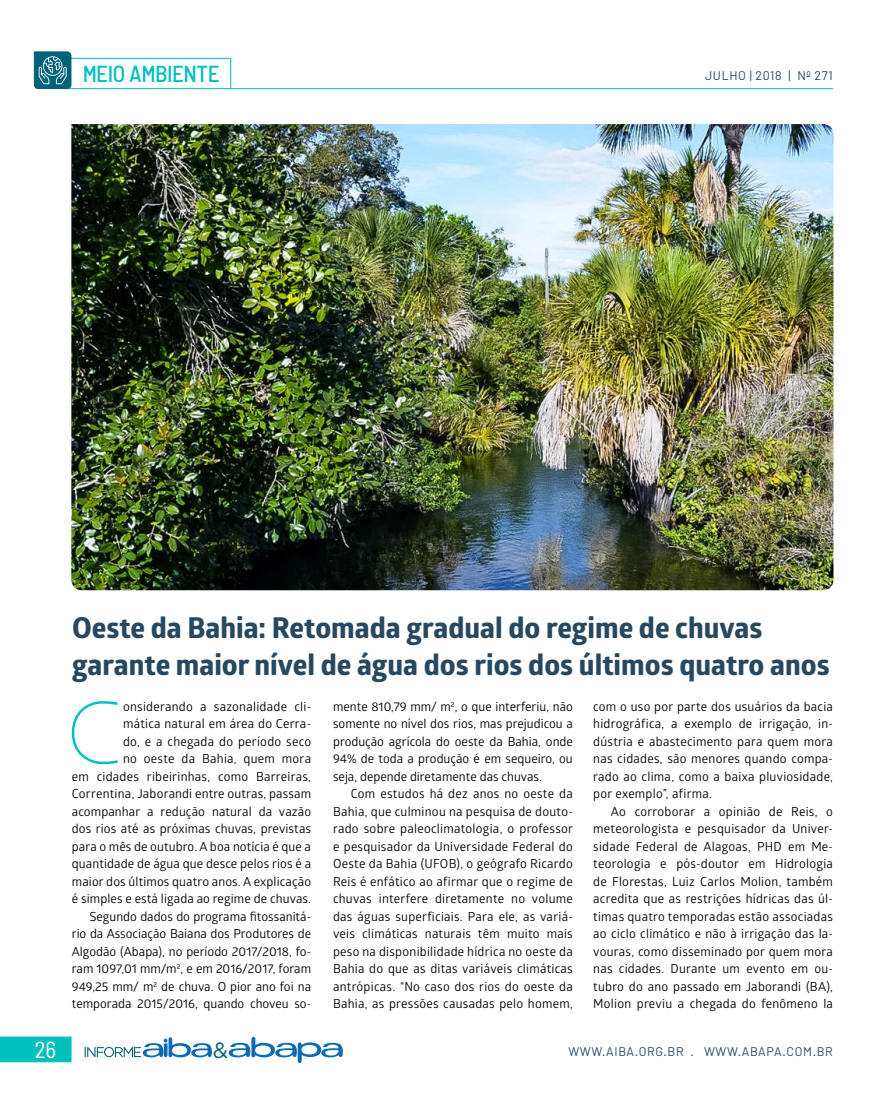
<style>
.page{position:relative;width:886px;height:1099px;background:#fff}
.page>*{position:absolute;margin:0;border:0;box-sizing:border-box;transform-origin:0 0}
.t1{font:200 88.62px "Kyrial Display Pro";color:#00c0be}
.t2{font:700 28.75px/36.2px "Globerx";color:#264861}
.t3{font:500 semi-condensed 23.12px "Barlow";letter-spacing:-.02em;color:#00c0be}
.t4{font:semi-condensed 23.12px "Barlow";color:#fff}
.t5{font:22px "Gotham Rounded";color:#00617a}
.t6{font:12.5px/17.5px "Glober";letter-spacing:.01em;color:#000;text-align:justify}
.t7{font:12.5px "Barlow";letter-spacing:.05em;color:#264861}
</style>
<div class="page">
<svg style="left:0;top:1036px;width:71px;height:26px"></svg>
<hr style="left:231px;top:88px;width:602px;height:1px;background:#00c0be">
<svg style="left:229px;top:1036px;width:114px;height:27px"></svg>
<svg style="left:85px;top:1037px;width:127px;height:21px"></svg>
<div style="left:64px;top:58px;width:167px;height:31px;background:#fff;border:1px solid #00c0be"></div>
<img style="left:71px;top:124px;width:762px;height:466px">
<svg style="left:34px;top:51px;width:38px;height:38px"></svg>
<h3 class="t3" style="left:83px;top:59px;width:139px">MEIO AMBIENTE</h3>
<p class="t7" style="left:705px;top:68px;width:129px">JULHO | 2018 | Nº 271</p>
<h2 class="t2" style="left:72px;top:609px;width:759px">Oeste da Bahia: Retomada gradual do regime de chuvas garante maior nível de água dos rios dos últimos quatro anos</h2>
<h1 class="t1" style="left:66px;top:669px;width:57px">C</h1>
<p class="t6" style="left:593px;top:697px;width:241px">com o uso por parte dos usuários da bacia hidrográfica, a exemplo de irrigação, in&shy;dústria e abastecimento para quem mora nas cidades, são menores quando compa&shy;rado ao clima, como a baixa pluviosidade, por exemplo”, afirma.</p>
<p class="t6" style="left:593px;top:802px;width:241px;text-indent:18px">Ao corroborar a opinião de Reis, o meteorologista e pesquisador da Univer&shy;sidade Federal de Alagoas, PHD em Me&shy;teorologia e pós-doutor em Hidrologia de Florestas, Luiz Carlos Molion, também acredita que as restrições hídricas das úl&shy;timas quatro temporadas estão associadas ao ciclo climático e não à irrigação das la&shy;vouras, como disseminado por quem mora nas cidades. Durante um evento em ou&shy;tubro do ano passado em Jaborandi (BA), Molion previu a chegada do fenômeno la</p>
<p class="t6" style="left:72px;top:697px;width:241px;text-align:right">onsiderando a sazonalidade cli-<br>mática natural em área do Cerra-<br>do, e a chegada do período seco<br>no oeste da Bahia, quem mora<br>em cidades ribeirinhas, como Barreiras, Correntina, Jaborandi entre outras, passam acompanhar a redução natural da vazão dos rios até as próximas chuvas, previstas para o mês de outubro. A boa notícia é que a quantidade de água que desce pelos rios é a maior dos últimos quatro anos. A explicação é simples e está ligada ao regime de chuvas.<br>Segundo dados do programa fitossanitá&shy;rio da Associação Baiana dos Produtores de Algodão (Abapa), no período 2017/2018, fo&shy;ram 1097,01 mm/m², e em 2016/2017, foram 949,25 mm/ m² de chuva. O pior ano foi na temporada 2015/2016, quando choveu so-</p>
<p class="t6" style="left:333px;top:697px;width:241px">mente 810,79 mm/ m², o que interferiu, não somente no nível dos rios, mas prejudicou a produção agrícola do oeste da Bahia, onde 94% de toda a produção é em sequeiro, ou seja, depende diretamente das chuvas.</p>
<p class="t6" style="left:333px;top:784px;width:242px;text-indent:18px">Com estudos há dez anos no oeste da Bahia, que culminou na pesquisa de douto&shy;rado sobre paleoclimatologia, o professor e pesquisador da Universidade Federal do Oeste da Bahia (UFOB), o geógrafo Ricardo Reis é enfático ao afirmar que o regime de chuvas interfere diretamente no volume das águas superficiais. Para ele, as variá&shy;veis climáticas naturais têm muito mais peso na disponibilidade hídrica no oeste da Bahia do que as ditas variáveis climáticas antrópicas. “No caso dos rios do oeste da Bahia, as pressões causadas pelo homem,</p>
<h3 class="t4" style="left:35px;top:1034px;width:23px">26</h3>
<h3 class="t5" style="left:213px;top:1036px;width:17px">&amp;</h3>
<p class="t7" style="left:568px;top:1043px;width:266px">WWW.AIBA.ORG.BR . WWW.ABAPA.COM.BR</p>
</div>
